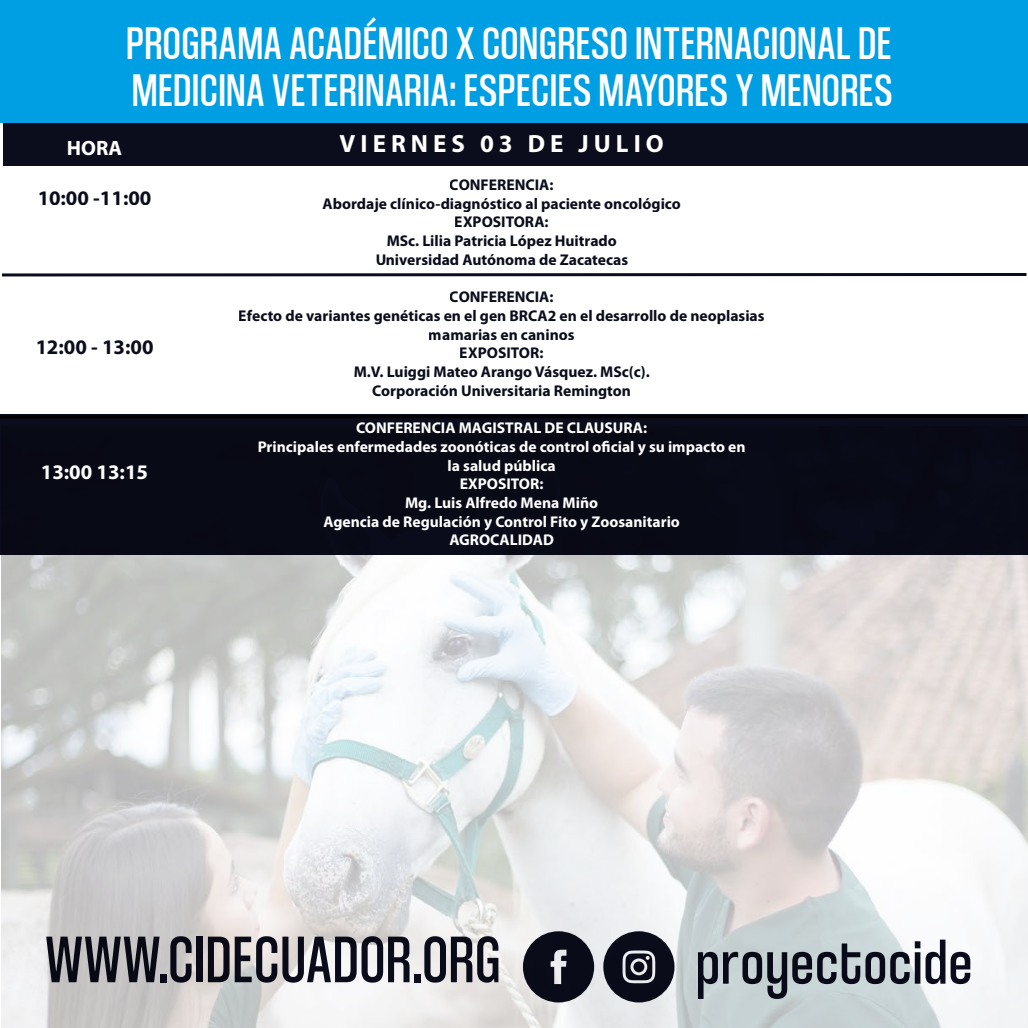
<style>
.page{position:relative;width:1028px;height:1028px;background:#fff}
.page>*{position:absolute;margin:0;border:0;box-sizing:border-box;transform-origin:0 0}
.t1{font:68.7px "Coolvetica Condensed Rg";letter-spacing:.02em;color:#0b0d1c}
.t2{font:65.6px "Coolvetica Condensed Rg";letter-spacing:.02em;color:#0b0d1c}
.t3{font:48.3px/46.7px "Coolvetica Condensed Rg";letter-spacing:.02em;color:#fff}
.t4{font:700 25px "Myriad Pro";letter-spacing:.2em;color:#fff}
.t5{font:700 20.8px "Myriad Pro";color:#0b0d1c}
.t6{font:700 20.8px "Myriad Pro";color:#fff}
.t7{font:700 15.6px/18.7px "Myriad Pro";color:#0b0d1c;text-align:center}
.t8{font:700 15.6px/18.7px "Myriad Pro";color:#fff;text-align:center}
</style>
<div class="page">
<div style="left:3px;top:123px;width:1025px;height:43px;background:#0b0d1c"></div>
<div style="left:0;top:0;width:1028px;height:123px;background:#009ee2"></div>
<img style="left:1px;top:555px;width:1027px;height:473px">
<div style="left:0;top:414px;width:1028px;height:141px;background:#0b0d1c"></div>
<svg style="left:0;top:415px;width:1024px;height:3px;background:#000004"></svg>
<svg style="left:2px;top:273px;width:1024px;height:3px;background:#1d1f2d"></svg>
<svg style="left:523px;top:931px;width:71px;height:71px;background:#474852"></svg>
<svg style="left:603px;top:931px;width:72px;height:71px;background:#50525d"></svg>
<div style="left:633px;top:961px;width:11px;height:11px;background:#0b0d1c;border-radius:50%"></div>
<h3 class="t3" style="left:127px;top:18px;width:767px">PROGRAMA ACADÉMICO X CONGRESO INTERNACIONAL DE<br>MEDICINA VETERINARIA: ESPECIES MAYORES Y MENORES</h3>
<h3 class="t6" style="left:67px;top:136px;width:57px">HORA</h3>
<h3 class="t5" style="left:37px;top:186px;width:115px">10:00 -11:00</h3>
<h3 class="t5" style="left:35px;top:336px;width:120px">12:00 - 13:00</h3>
<h3 class="t6" style="left:41px;top:460px;width:109px">13:00 13:15</h3>
<h3 class="t4" style="left:340px;top:130px;width:326px">VIERNES 03 DE JULIO</h3>
<p class="t7" style="left:323px;top:176px;width:360px">CONFERENCIA:<br>Abordaje clínico-diagnóstico al paciente oncológico<br>EXPOSITORA:<br>MSc. Lilia Patricia López Huitrado<br>Universidad Autónoma de Zacatecas</p>
<p class="t7" style="left:239px;top:288px;width:527px">CONFERENCIA:<br>Efecto de variantes genéticas en el gen BRCA2 en el desarrollo de neoplasias mamarias en caninos<br>EXPOSITOR:<br>M.V. Luiggi Mateo Arango Vásquez. MSc(c).<br>Corporación Universitaria Remington</p>
<p class="t8" style="left:258px;top:419px;width:490px">CONFERENCIA MAGISTRAL DE CLAUSURA:<br>Principales enfermedades zoonóticas de control oficial y su impacto en la salud pública<br>EXPOSITOR:<br>Mg. Luis Alfredo Mena Miño<br>Agencia de Regulación y Control Fito y Zoosanitario<br>AGROCALIDAD</p>
<h1 class="t1" style="left:45px;top:917px;width:456px">WWW.CIDECUADOR.ORG</h1>
<h2 class="t2" style="left:696px;top:921px;width:278px">proyectocide</h2>
</div>
